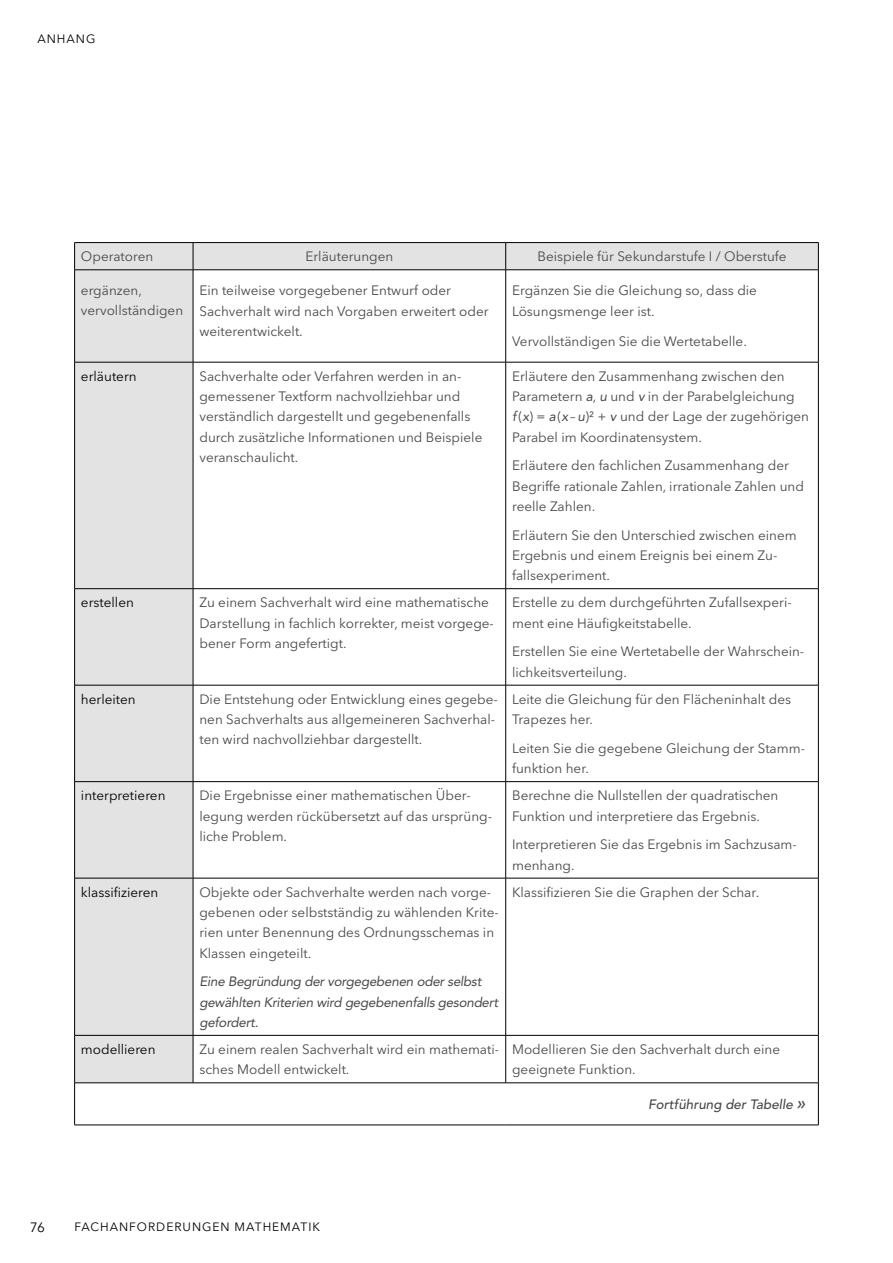
<style>
.page{position:relative;width:893px;height:1263px;background:#fff}
.page>*{position:absolute;margin:0;border:0;box-sizing:border-box;transform-origin:0 0}
.t1{font:13.5px/20.2px "Avenir Next LT Pro";color:#494948}
.t2{font:italic 13.5px/20.2px "Avenir LT Std";letter-spacing:-.02em;color:#494948}
.t3{font:13.5px "Avenir Next LT Pro";color:#000}
.t4{font:italic 500 13.5px "Avenir LT Std";color:#494948}
.t5{font:12px "Avenir Next LT Pro";letter-spacing:.08em;color:#000}
.s1{font-family:"Avenir LT Std";font-style:italic}
.s2{font-size:18px}
</style>
<div class="page">
<div style="left:75px;top:243px;width:743px;height:839px;background:#e3e3e3"></div>
<svg style="left:194px;top:271px;width:624px;height:811px"></svg>
<hr style="left:818px;top:1083px;width:1px;height:42px;background:#000">
<svg style="left:74px;top:243px;width:1px;height:27px"></svg>
<svg style="left:193px;top:243px;width:1px;height:27px"></svg>
<svg style="left:505px;top:243px;width:1px;height:27px"></svg>
<svg style="left:818px;top:243px;width:1px;height:27px"></svg>
<hr style="left:506px;top:242px;width:313px;height:1px;background:#000">
<hr style="left:506px;top:362px;width:313px;height:1px;background:#000">
<hr style="left:506px;top:1082px;width:313px;height:1px;background:#000">
<hr style="left:74px;top:242px;width:119px;height:1px;background:#000">
<hr style="left:193px;top:242px;width:313px;height:1px;background:#000">
<hr style="left:74px;top:270px;width:119px;height:1px;background:#000">
<hr style="left:74px;top:270px;width:1px;height:92px;background:#000">
<hr style="left:193px;top:270px;width:313px;height:1px;background:#000">
<hr style="left:193px;top:270px;width:1px;height:92px;background:#000">
<hr style="left:506px;top:270px;width:313px;height:1px;background:#000">
<hr style="left:505px;top:270px;width:1px;height:92px;background:#000">
<hr style="left:818px;top:270px;width:1px;height:92px;background:#000">
<hr style="left:74px;top:362px;width:119px;height:1px;background:#000">
<hr style="left:74px;top:362px;width:1px;height:226px;background:#000">
<hr style="left:193px;top:362px;width:313px;height:1px;background:#000">
<hr style="left:193px;top:362px;width:1px;height:226px;background:#000">
<hr style="left:505px;top:362px;width:1px;height:226px;background:#000">
<hr style="left:818px;top:362px;width:1px;height:226px;background:#000">
<hr style="left:74px;top:588px;width:119px;height:1px;background:#000">
<hr style="left:74px;top:589px;width:1px;height:96px;background:#000">
<hr style="left:193px;top:588px;width:313px;height:1px;background:#000">
<hr style="left:193px;top:589px;width:1px;height:96px;background:#000">
<hr style="left:506px;top:588px;width:313px;height:1px;background:#000">
<hr style="left:505px;top:589px;width:1px;height:96px;background:#000">
<hr style="left:818px;top:589px;width:1px;height:96px;background:#000">
<hr style="left:74px;top:685px;width:119px;height:1px;background:#000">
<hr style="left:74px;top:685px;width:1px;height:96px;background:#000">
<hr style="left:193px;top:685px;width:313px;height:1px;background:#000">
<hr style="left:193px;top:685px;width:1px;height:96px;background:#000">
<hr style="left:506px;top:685px;width:313px;height:1px;background:#000">
<hr style="left:505px;top:685px;width:1px;height:96px;background:#000">
<hr style="left:818px;top:685px;width:1px;height:96px;background:#000">
<hr style="left:74px;top:781px;width:119px;height:1px;background:#000">
<hr style="left:74px;top:782px;width:1px;height:96px;background:#000">
<hr style="left:193px;top:781px;width:313px;height:1px;background:#000">
<hr style="left:193px;top:782px;width:1px;height:96px;background:#000">
<hr style="left:506px;top:781px;width:313px;height:1px;background:#000">
<hr style="left:505px;top:782px;width:1px;height:96px;background:#000">
<hr style="left:818px;top:782px;width:1px;height:96px;background:#000">
<hr style="left:74px;top:878px;width:119px;height:1px;background:#000">
<hr style="left:74px;top:878px;width:1px;height:157px;background:#000">
<hr style="left:193px;top:878px;width:313px;height:1px;background:#000">
<hr style="left:193px;top:878px;width:1px;height:157px;background:#000">
<hr style="left:506px;top:878px;width:313px;height:1px;background:#000">
<hr style="left:505px;top:878px;width:1px;height:157px;background:#000">
<hr style="left:818px;top:878px;width:1px;height:157px;background:#000">
<hr style="left:74px;top:1035px;width:119px;height:1px;background:#000">
<hr style="left:74px;top:1035px;width:1px;height:48px;background:#000">
<hr style="left:193px;top:1035px;width:313px;height:1px;background:#000">
<hr style="left:193px;top:1035px;width:1px;height:48px;background:#000">
<hr style="left:506px;top:1035px;width:313px;height:1px;background:#000">
<hr style="left:505px;top:1035px;width:1px;height:48px;background:#000">
<hr style="left:818px;top:1035px;width:1px;height:48px;background:#000">
<hr style="left:74px;top:1082px;width:119px;height:1px;background:#000">
<hr style="left:74px;top:1083px;width:1px;height:42px;background:#000">
<hr style="left:193px;top:1082px;width:313px;height:1px;background:#000">
<hr style="left:74px;top:1125px;width:119px;height:1px;background:#000">
<hr style="left:193px;top:1125px;width:313px;height:1px;background:#000">
<hr style="left:506px;top:1125px;width:313px;height:1px;background:#000">
<p class="t5" style="left:37px;top:32px;width:58px">Anhang</p>
<p class="t1" style="left:81px;top:246px;width:74px">Operatoren</p>
<p class="t1" style="left:305px;top:246px;width:89px">Erläuterungen</p>
<p class="t1" style="left:537px;top:246px;width:251px">Beispiele für Sekundarstufe I / Oberstufe</p>
<p class="t1" style="left:81px;top:281px;width:104px;line-height:19.5px">ergänzen, vervollständigen</p>
<p class="t1" style="left:199px;top:280px;width:291px">Ein teilweise vorgegebener Entwurf oder<br>Sachverhalt wird nach Vorgaben erweitert oder weiterentwickelt.</p>
<p class="t1" style="left:512px;top:280px;width:246px">Ergänzen Sie die Gleichung so, dass die<br>Lösungsmenge leer ist.</p>
<p class="t1" style="left:512px;top:332px;width:236px">Vervollständigen Sie die Wertetabelle.</p>
<p class="t3" style="left:81px;top:368px;width:57px">erläutern</p>
<p class="t1" style="left:199px;top:366px;width:284px">Sachverhalte oder Verfahren werden in an&shy;gemessener Textform nachvollziehbar und verständlich dargestellt und gegebenenfalls durch zusätzliche Informationen und Beispiele veranschaulicht.</p>
<p class="t1" style="left:512px;top:366px;width:299px">Erläutere den Zusammenhang zwischen den Parametern <span class="s1">a</span>, <span class="s1">u</span> und <span class="s1">v</span> in der Parabelgleichung <span class="s1">f</span>(<span class="s1">x</span>) = <span class="s1">a</span>(<span class="s1">x</span> – <span class="s1">u</span>)² + <span class="s1">v</span> und der Lage der zugehörigen Parabel im Koordinatensystem.</p>
<p class="t1" style="left:512px;top:456px;width:293px">Erläutere den fachlichen Zusammenhang der<br>Begriffe rationale Zahlen, irrationale Zahlen und reelle Zahlen.</p>
<p class="t1" style="left:512px;top:525px;width:286px">Erläutern Sie den Unterschied zwischen einem<br>Ergebnis und einem Ereignis bei einem Zu&shy;fallsexperiment.</p>
<p class="t3" style="left:81px;top:595px;width:54px">erstellen</p>
<p class="t1" style="left:199px;top:593px;width:296px">Zu einem Sachverhalt wird eine mathematische<br>Darstellung in fachlich korrekter, meist vorgege&shy;bener Form angefertigt.</p>
<p class="t1" style="left:512px;top:593px;width:281px">Erstelle zu dem durchgeführten Zufallsexperi&shy;ment eine Häufigkeitstabelle.</p>
<p class="t1" style="left:512px;top:642px;width:294px">Erstellen Sie eine Wertetabelle der Wahrschein&shy;lichkeitsverteilung.</p>
<p class="t3" style="left:81px;top:691px;width:56px">herleiten</p>
<p class="t1" style="left:199px;top:689px;width:300px">Die Entstehung oder Entwicklung eines gegebe&shy;nen Sachverhalts aus allgemeineren Sachverhal&shy;ten wird nachvollziehbar dargestellt.</p>
<p class="t1" style="left:512px;top:689px;width:281px">Leite die Gleichung für den Flächeninhalt des<br>Trapezes her.</p>
<p class="t1" style="left:512px;top:738px;width:294px">Leiten Sie die gegebene Gleichung der Stamm&shy;funktion her.</p>
<p class="t3" style="left:81px;top:788px;width:86px">interpretieren</p>
<p class="t1" style="left:199px;top:785px;width:294px">Die Ergebnisse einer mathematischen Über&shy;legung werden rückübersetzt auf das ursprüng&shy;liche Problem.</p>
<p class="t1" style="left:512px;top:785px;width:268px">Berechne die N ullstellen der quadratischen<br>Funktion und interpretiere das Ergebnis.</p>
<p class="t1" style="left:512px;top:834px;width:286px">Interpretieren Sie das Ergebnis im Sachzusam&shy;menhang.</p>
<p class="t3" style="left:81px;top:884px;width:79px">klassifizieren</p>
<p class="t1" style="left:199px;top:882px;width:301px">Objekte oder Sachverhalte werden nach vorge&shy;gebenen oder selbstständig zu wählenden Krite&shy;rien unter Benennung des Ordnungsschemas in Klassen eingeteilt.</p>
<p class="t2" style="left:199px;top:972px;width:300px">Eine Begründung der vorgegebenen oder selbst gewählten Kriterien wird gegebenenfalls gesondert gefordert.</p>
<p class="t1" style="left:512px;top:882px;width:249px">Klassifizieren Sie die Graphen der Schar.</p>
<p class="t3" style="left:81px;top:1041px;width:76px">modellieren</p>
<p class="t1" style="left:199px;top:1039px;width:301px">Zu einem realen Sachverhalt wird ein mathemati&shy;sches Modell entwickelt.</p>
<p class="t1" style="left:512px;top:1039px;width:270px">Modellieren Sie den Sachverhalt durch eine geeignete Funktion.</p>
<p class="t4" style="left:648px;top:1097px;width:159px">Fortführung der Tabelle <span class="s2">»</span></p>
<p class="t3" style="left:30px;top:1219px;width:17px">76</p>
<p class="t5" style="left:74px;top:1219px;width:247px">Fachanforderungen Mathematik</p>
</div>
